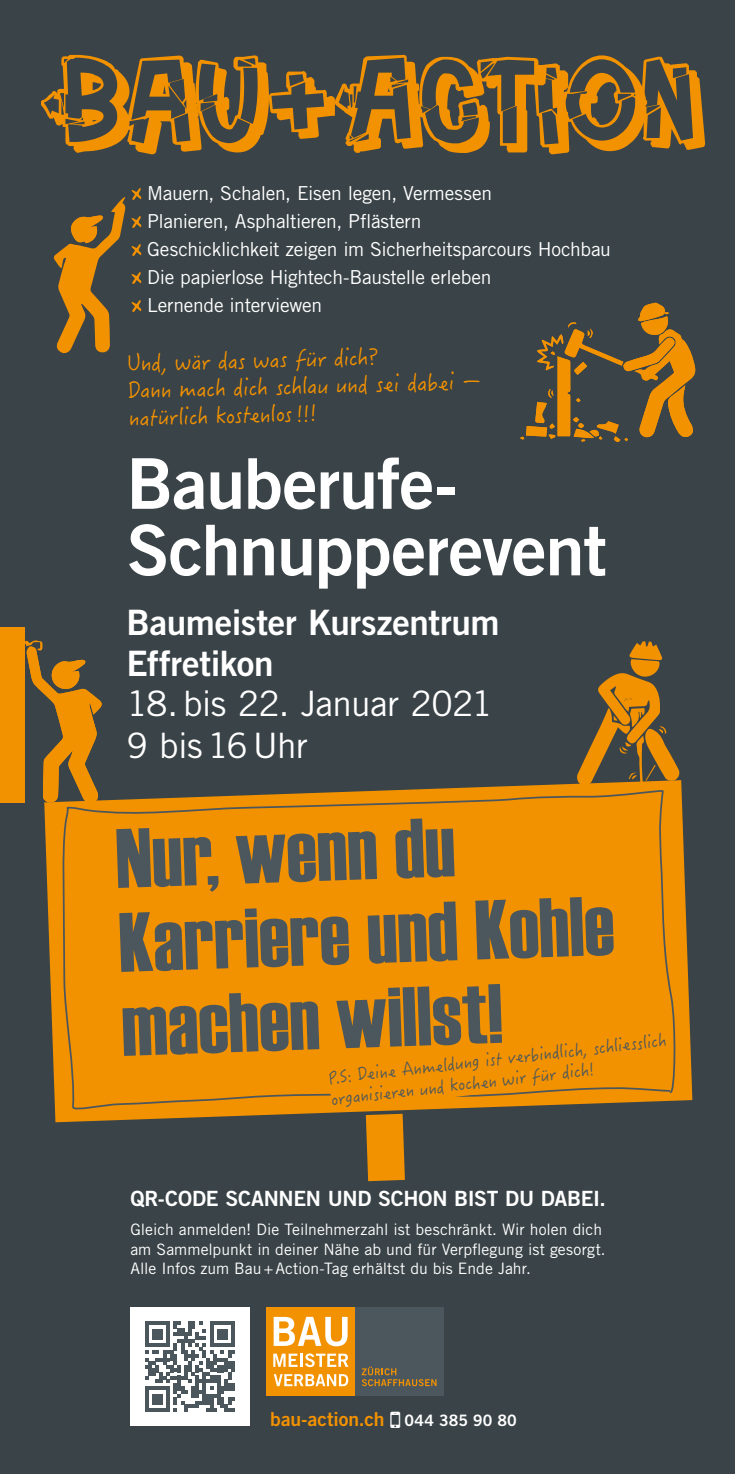
<style>
.page{position:relative;width:735px;height:1474px;background:#fff}
.page>*{position:absolute;margin:0;border:0;box-sizing:border-box;transform-origin:0 0}
.t1{font:131.25px "Peinture Fraiche";letter-spacing:.045em;color:#f39200}
.t2{font:84px/84px "Haettenschweiler";color:#4c575d}
.t3{font:70px/66.5px "Trade Gothic LT Std Bd 2";letter-spacing:-.015em;color:#fff}
.t4{font:35px/40.2px "Trade Gothic LT Std Bd 2";letter-spacing:-.01em;color:#fff}
.t5{font:35px/42px "Trade Gothic LT Std";letter-spacing:-.02em;color:#fff}
.t6{font:22.75px/27.1px "Hanzi Pen SC W3";color:#f39200}
.t7{font:21px "Trade Gothic LT Std Bd 2";letter-spacing:-.01em;color:#fff}
.t8{font:19.25px/28px "Trade Gothic LT Std";letter-spacing:-.015em;color:#fff}
.t9{font:19.25px "Trade Gothic LT Std Bd 2";color:#f39200}
.t10{font:17.5px/21.5px "Hanzi Pen SC W3";color:#4c575d}
.t11{font:15.75px/19.2px "Trade Gothic LT Std";color:#fff}
.s1{font-size:15.75px;color:#fff}
</style>
<div class="page">
<div style="left:0;top:0;width:734px;height:1473px;background:#3a4347"></div>
<svg style="left:44px;top:780px;width:648px;height:342px"></svg>
<div style="left:62px;top:789px;width:616px;height:322px;background:#f39200"></div>
<svg style="left:576px;top:641px;width:104px;height:148px"></svg>
<svg style="left:53px;top:188px;width:88px;height:166px"></svg>
<div style="left:0;top:627px;width:24px;height:175px;background:#f39200"></div>
<svg style="left:23px;top:640px;width:79px;height:164px"></svg>
<svg style="left:520px;top:302px;width:175px;height:140px"></svg>
<svg style="left:328px;top:1031px;width:343px;height:150px"></svg>
<div style="left:130px;top:1307px;width:119px;height:119px;background:#fff"></div>
<svg style="left:145px;top:1321px;width:90px;height:90px"></svg>
<div style="left:355px;top:1307px;width:89px;height:88px;background:#4c575d"></div>
<div style="left:266px;top:1307px;width:89px;height:88px;background:#f39200"></div>
<svg style="left:361px;top:1366px;width:75px;height:20px"></svg>
<svg style="left:273px;top:1374px;width:75px;height:12px"></svg>
<svg style="left:273px;top:1316px;width:74px;height:30px"></svg>
<svg style="left:273px;top:1353px;width:75px;height:13px"></svg>
<h1 class="t1" style="left:41px;top:32px;width:653px">BAU+ACTION</h1>
<p class="t8" style="left:147px;top:179px;width:465px">Mauern, Schalen, Eisen legen, Vermessen<br>Planieren, Asphaltieren, Pflästern<br>Geschicklichkeit zeigen im Sicherheitsparcours Hochbau Die papierlose Hightech-Baustelle erleben<br>Lernende interviewen</p>
<p class="t6" style="left:127px;top:350px;width:354px;rotate:-2deg">Und, wär das was für dich?<br>Dann mach dich schlau und sei dabei – natürlich kostenlos!!!</p>
<h3 class="t3" style="left:126px;top:449px;width:481px">Bauberufe-<br>Schnupperevent</h3>
<h3 class="t4" style="left:126px;top:602px;width:374px">Baumeister Kurszentrum<br>Effretikon</h3>
<h3 class="t5" style="left:126px;top:682px;width:367px">18. bis 22. Januar 2021<br>9 bis 16 Uhr</h3>
<h2 class="t2" style="left:114px;top:812px;width:497px;rotate:-2deg">Nur, wenn du<br>Karriere und Kohle machen willst!</h2>
<p class="t10" style="left:327px;top:1065px;width:341px;rotate:-6deg">P.S: Deine Anmeldung ist verbindlich, schliesslich organisieren und kochen wir für dich!</p>
<p class="t7" style="left:130px;top:1185px;width:477px">QR-CODE SCANNEN UND SCHON BIST DU DABEI.</p>
<p class="t11" style="left:130px;top:1219px;width:476px">Gleich anmelden! Die Teilnehmerzahl ist beschränkt. Wir holen dich am Sammelpunkt in deiner Nähe ab und für Verpflegung ist gesorgt.<br>Alle Infos zum Bau+Action-Tag erhältst du bis Ende Jahr.</p>
<p class="t9" style="left:270px;top:1407px;width:248px">bau-action.ch <span class="s1">044 385 90 80</span></p>
</div>
